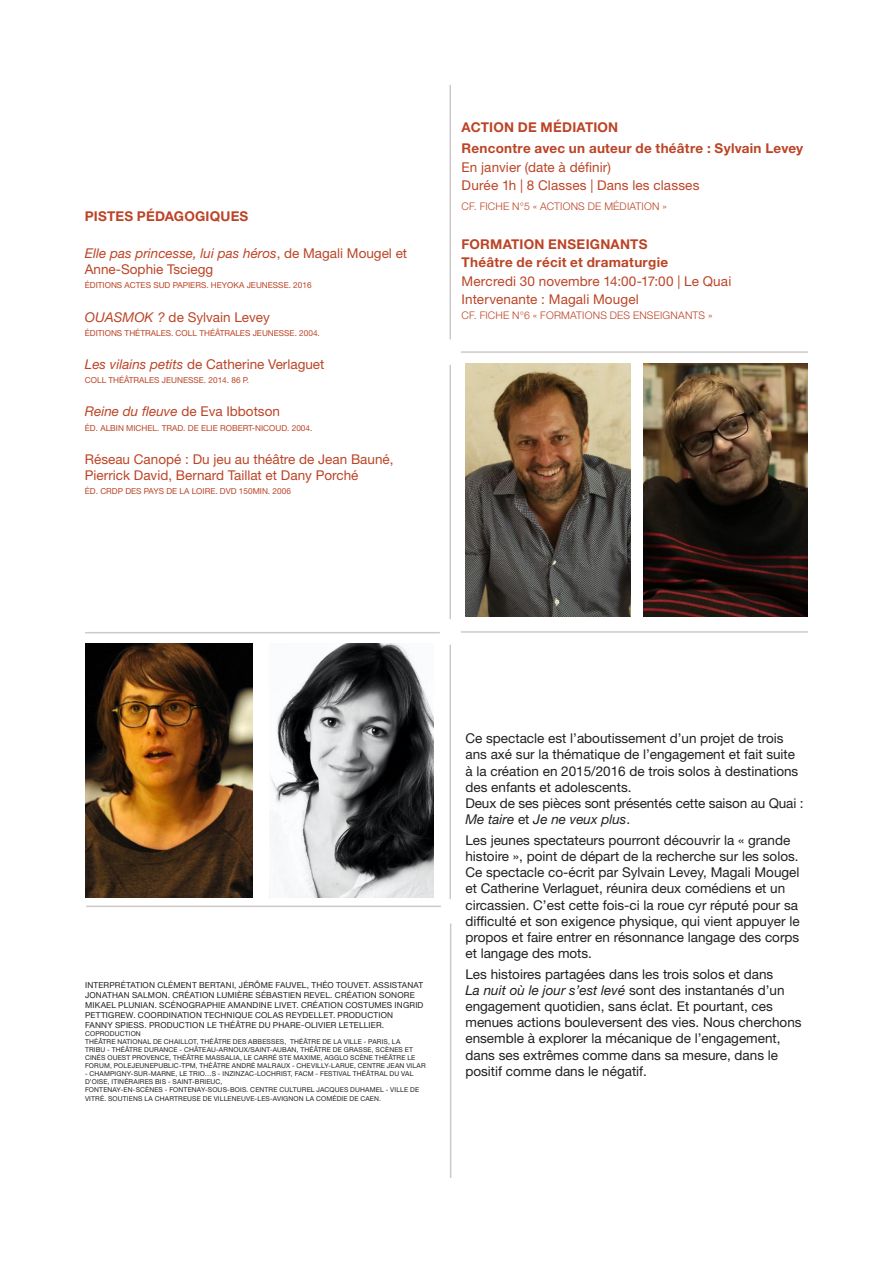
<style>
.page{position:relative;width:893px;height:1263px;background:#fff}
.page>*{position:absolute;margin:0;border:0;box-sizing:border-box;transform-origin:0 0}
.t1{font:13.5px/16.2px "Helvetica Neue LT Std";color:#231f20}
.t2{font:13.5px/16.2px "Helvetica Neue LT Std";color:#bc4426}
.t3{font:700 13.5px "Helvetica Neue LT Std";letter-spacing:.015em;color:#bc4426}
.t4{font:italic 13.5px "Helvetica Neue LT Std";color:#bc4426}
.t5{font:300 10.5px "Helvetica Neue LT Std";letter-spacing:.015em;color:#bc4426}
.t6{font:8.25px/9.9px "Helvetica Neue LT Std";letter-spacing:.02em;color:#231f20}
.t7{font:8.25px "Helvetica Neue LT Std";color:#bc4426}
.t8{font:6.75px/8.1px "Helvetica Neue LT Std";letter-spacing:.02em;color:#231f20}
.s1{font-style:italic}
.s2{font-style:normal}
</style>
<div class="page">
<hr style="left:85px;top:632px;width:355px;height:1px;background:#cdc9c8">
<hr style="left:86px;top:905px;width:355px;height:2px;background:#cdc9c8">
<hr style="left:450px;top:923px;width:1px;height:255px;background:#cdc9c8">
<hr style="left:449px;top:85px;width:2px;height:254px;background:#cdc9c8">
<hr style="left:449px;top:365px;width:2px;height:254px;background:#cdc9c8">
<hr style="left:449px;top:645px;width:2px;height:254px;background:#cdc9c8">
<hr style="left:461px;top:351px;width:347px;height:2px;background:#cdc9c8">
<hr style="left:461px;top:631px;width:347px;height:2px;background:#cdc9c8">
<img style="left:270px;top:643px;width:164px;height:254px">
<img style="left:465px;top:364px;width:165px;height:252px">
<img style="left:644px;top:364px;width:164px;height:252px">
<img style="left:85px;top:643px;width:168px;height:254px">
<p class="t3" style="left:85px;top:208px;width:165px">PISTES PÉDAGOGIQUES</p>
<p class="t2" style="left:85px;top:245px;width:324px"><span class="s1">Elle pas princesse, lui pas héros</span>, de Magali Mougel et<br>Anne-Sophie Tsciegg</p>
<p class="t7" style="left:85px;top:281px;width:228px">ÉDITIONS ACTES SUD PAPIERS. HEYOKA JEUNESSE. 2016</p>
<p class="t2" style="left:85px;top:309px;width:187px"><span class="s1">OUASMOK ?</span> de Sylvain Levey</p>
<p class="t7" style="left:85px;top:328px;width:237px">ÉDITIONS THÉTRALES. COLL THÉÂTRALES JEUNESSE. 2004.</p>
<p class="t2" style="left:85px;top:356px;width:241px"><span class="s1">Les vilains petits</span> de Catherine Verlaguet</p>
<p class="t7" style="left:85px;top:375px;width:166px">COLL THÉÂTRALES JEUNESSE. 2014. 86 P.</p>
<p class="t4" style="left:85px;top:403px;width:197px">Reine du fleuve <span class="s2">de Eva Ibbotson</span></p>
<p class="t7" style="left:85px;top:423px;width:229px">ÉD. ALBIN MICHEL. TRAD. DE ELIE ROBERT-NICOUD. 2004.</p>
<p class="t2" style="left:85px;top:451px;width:310px">Réseau Canopé : Du jeu au théâtre de Jean Bauné,<br>Pierrick David, Bernard Taillat et Dany Porché</p>
<p class="t7" style="left:85px;top:486px;width:208px">ÉD. CRDP DES PAYS DE LA LOIRE. DVD 150MIN. 2006</p>
<p class="t3" style="left:462px;top:119px;width:158px">ACTION DE MÉDIATION</p>
<p class="t3" style="left:462px;top:140px;width:343px">Rencontre avec un auteur de théâtre : Sylvain Levey</p>
<p class="t2" style="left:462px;top:159px;width:151px">En janvier (date à définir)</p>
<p class="t2" style="left:462px;top:177px;width:239px">Durée 1h | 8 Classes | Dans les classes</p>
<p class="t5" style="left:462px;top:200px;width:207px">CF. FICHE N°5 « ACTIONS DE MÉDIATION »</p>
<p class="t3" style="left:462px;top:236px;width:187px">FORMATION ENSEIGNANTS</p>
<p class="t3" style="left:462px;top:254px;width:208px">Théâtre de récit et dramaturgie</p>
<p class="t2" style="left:462px;top:272px;width:271px">Mercredi 30 novembre 14:00-17:00 | Le Quai</p>
<p class="t2" style="left:462px;top:291px;width:179px">Intervenante : Magali Mougel</p>
<p class="t5" style="left:462px;top:308px;width:252px">CF. FICHE N°6 « FORMATIONS DES ENSEIGNANTS »</p>
<p class="t6" style="left:85px;top:980px;width:340px">INTERPRÉTATION CLÉMENT BERTANI, JÉRÔME FAUVEL, THÉO TOUVET. ASSISTANAT JONATHAN SALMON. CRÉATION LUMIÈRE SÉBASTIEN REVEL. CRÉATION SONORE MIKAEL PLUNIAN. SCÉNOGRAPHIE AMANDINE LIVET. CRÉATION COSTUMES INGRID PETTIGREW. COORDINATION TECHNIQUE COLAS REYDELLET. PRODUCTION</p>
<p class="t6" style="left:85px;top:1020px;width:301px">FANNY SPIESS. PRODUCTION LE THÉÂTRE DU PHARE-OLIVIER LETELLIER.</p>
<p class="t8" style="left:85px;top:1029px;width:57px">COPRODUCTION</p>
<p class="t8" style="left:85px;top:1037px;width:342px">THÉÂTRE NATIONAL DE CHAILLOT, THÉÂTRE DES ABBESSES, THÉÂTRE DE LA VILLE - PARIS, LA<br>TRIBU - THÉÂTRE DURANCE - CHÂTEAU-ARNOUX/SAINT-AUBAN, THÉÂTRE DE GRASSE, SCÈNES ET CINÉS OUEST PROVENCE, THÉÂTRE MASSALIA, LE CARRÉ STE MAXIME, AGGLO SCÈNE THÉÂTRE LE FORUM, POLEJEUNEPUBLIC-TPM, THÉÂTRE ANDRÉ MALRAUX - CHEVILLY-LARUE, CENTRE JEAN VILAR</p>
<p class="t8" style="left:85px;top:1070px;width:330px">- CHAMPIGNY-SUR-MARNE, LE TRIO…S - INZINZAC-LOCHRIST, FACM - FESTIVAL THÉÂTRAL DU VAL<br>D’OISE, ITINÉRAIRES BIS - SAINT-BRIEUC,</p>
<p class="t8" style="left:85px;top:1086px;width:336px">FONTENAY-EN-SCÈNES - FONTENAY-SOUS-BOIS. CENTRE CULTUREL JACQUES DUHAMEL - VILLE DE<br>VITRÉ. SOUTIENS LA CHARTREUSE DE VILLENEUVE-LES-AVIGNON LA COMÉDIE DE CAEN.</p>
<p class="t1" style="left:465px;top:730px;width:334px">Ce spectacle est l’aboutissement d’un projet de trois ans axé sur la thématique de l’engagement et fait suite à la création en 2015/2016 de trois solos à destinations des enfants et adolescents.</p>
<p class="t1" style="left:465px;top:795px;width:340px">Deux de ses pièces sont présentés cette saison au Quai :<br><span class="s1">Me taire</span> et <span class="s1">Je ne veux plus</span>.</p>
<p class="t1" style="left:465px;top:832px;width:336px">Les jeunes spectateurs pourront découvrir la « grande histoire », point de départ de la recherche sur les solos.<br>Ce spectacle co-écrit par Sylvain Levey, Magali Mougel et Catherine Verlaguet, réunira deux comédiens et un circassien. C’est cette fois-ci la roue cyr réputé pour sa difficulté et son exigence physique, qui vient appuyer le propos et faire entrer en résonnance langage des corps et langage des mots.</p>
<p class="t1" style="left:465px;top:965px;width:338px">Les histoires partagées dans les trois solos et dans<br><span class="s1">La nuit où le jour s’est levé</span> sont des instantanés d’un engagement quotidien, sans éclat. Et pourtant, ces menues actions bouleversent des vies. Nous cherchons ensemble à explorer la mécanique de l’engagement, dans ses extrêmes comme dans sa mesure, dans le positif comme dans le négatif.</p>
</div>
